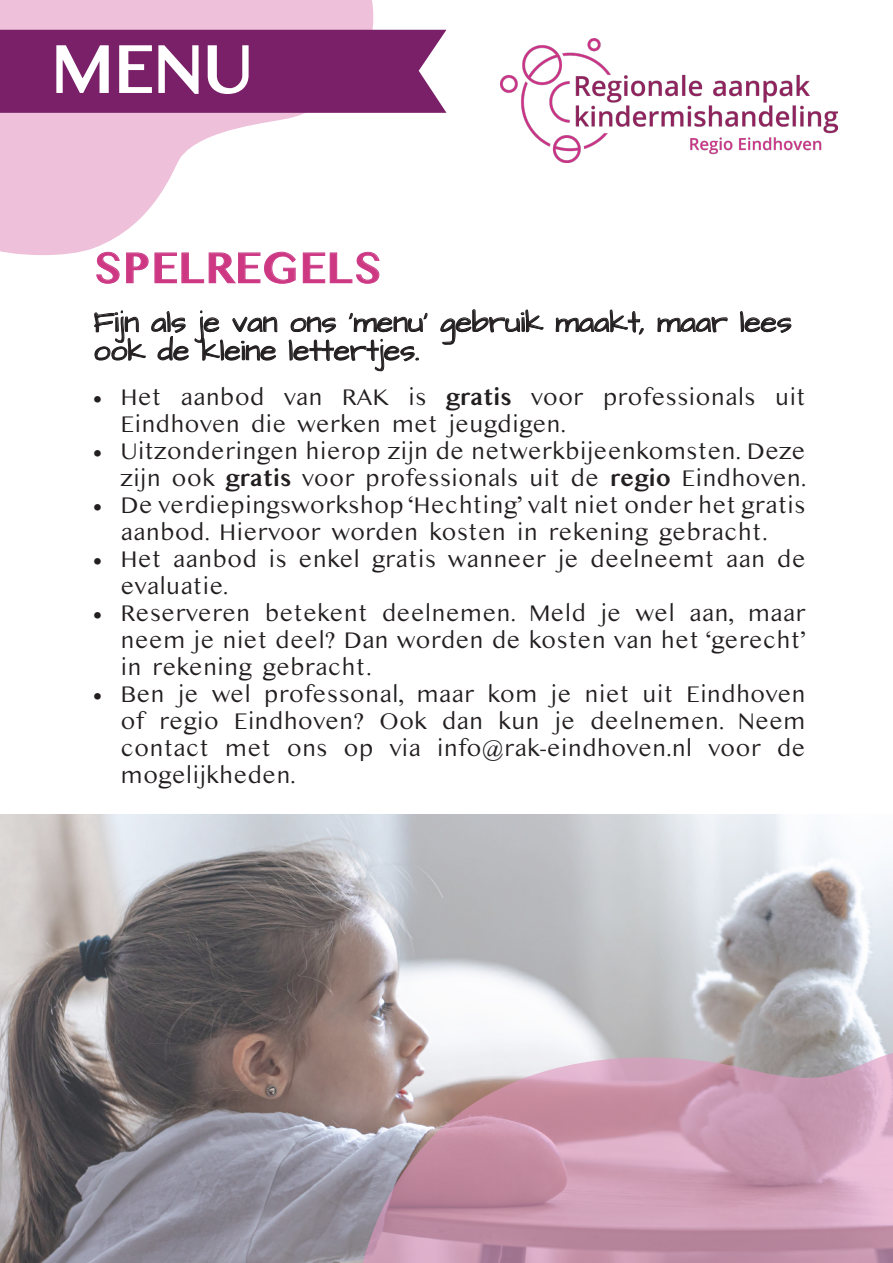
<style>
.page{position:relative;width:893px;height:1263px;background:#fff}
.page>*{position:absolute;margin:0;border:0;box-sizing:border-box;transform-origin:0 0}
.t1{font:69px "Kannada MN";color:#fff}
.t2{font:700 45px "Kannada MN";color:#ce3782}
.t3{font:30px/28.5px "Architects Daughter";color:#231f20}
.t4{font:24px/27px "Kannada MN";color:#231f20}
.s1{font-weight:700}
</style>
<div class="page">
<img style="left:0;top:814px;width:893px;height:449px">
<svg style="left:0;top:0;width:375px;height:255px;fill:#eec0d9"></svg>
<svg style="left:0;top:30px;width:446px;height:83px;background:#8a3a7b"></svg>
<svg style="left:359px;top:1050px;width:534px;height:213px;background:#c69caf"></svg>
<img style="left:500px;top:38px;width:337px;height:124px">
<svg style="left:96px;top:252px;width:24px;height:32px"></svg>
<svg style="left:126px;top:251px;width:170px;height:33px"></svg>
<svg style="left:303px;top:252px;width:77px;height:32px"></svg>
<svg style="left:441px;top:309px;width:102px;height:35px"></svg>
<svg style="left:556px;top:309px;width:88px;height:26px"></svg>
<svg style="left:658px;top:317px;width:69px;height:16px"></svg>
<svg style="left:740px;top:311px;width:51px;height:22px"></svg>
<svg style="left:94px;top:310px;width:95px;height:51px"></svg>
<svg style="left:195px;top:310px;width:82px;height:51px"></svg>
<svg style="left:289px;top:313px;width:138px;height:58px"></svg>
<p class="t1" style="left:52px;top:27px;width:202px">MENU</p>
<p class="t2" style="left:94px;top:241px;width:290px">SPELREGELS</p>
<p class="t3" style="left:94px;top:309px;width:700px">Fijn als je van ons ‘menu’ gebruik maakt, maar lees ook de kleine lettertjes.</p>
<p class="t4" style="left:121px;top:383px;width:687px;text-indent:-27px">• Het aanbod van RAK is <span class="s1">gratis</span> voor professionals uit<br>Eindhoven die werken met jeugdigen.</p>
<p class="t4" style="left:94px;top:437px;width:714px;text-align:right">• Uitzonderingen hierop zijn de netwerkbijeenkomsten. Deze zijn ook <span class="s1">gratis</span> voor professionals uit de <span class="s1">regio</span> Eindhoven.</p>
<p class="t4" style="left:94px;top:491px;width:714px;text-align:center">• De verdiepingsworkshop ‘Hechting’ valt niet onder het gratis aanbod. Hiervoor worden kosten in rekening gebracht.</p>
<p class="t4" style="left:121px;top:545px;width:687px;text-indent:-27px">• Het aanbod is enkel gratis wanneer je deelneemt aan de evaluatie.</p>
<p class="t4" style="left:121px;top:599px;width:687px;text-align:justify;text-indent:-27px">• Reserveren betekent deelnemen. Meld je wel aan, maar neem je niet deel? Dan worden de kosten van het ‘gerecht’ in rekening gebracht.</p>
<p class="t4" style="left:121px;top:680px;width:687px;text-align:justify;text-indent:-27px">• Ben je wel professonal, maar kom je niet uit Eindhoven of regio Eindhoven? Ook dan kun je deelnemen. Neem contact met ons op via info@rak-eindhoven.nl voor de mogelijkheden.</p>
</div>
